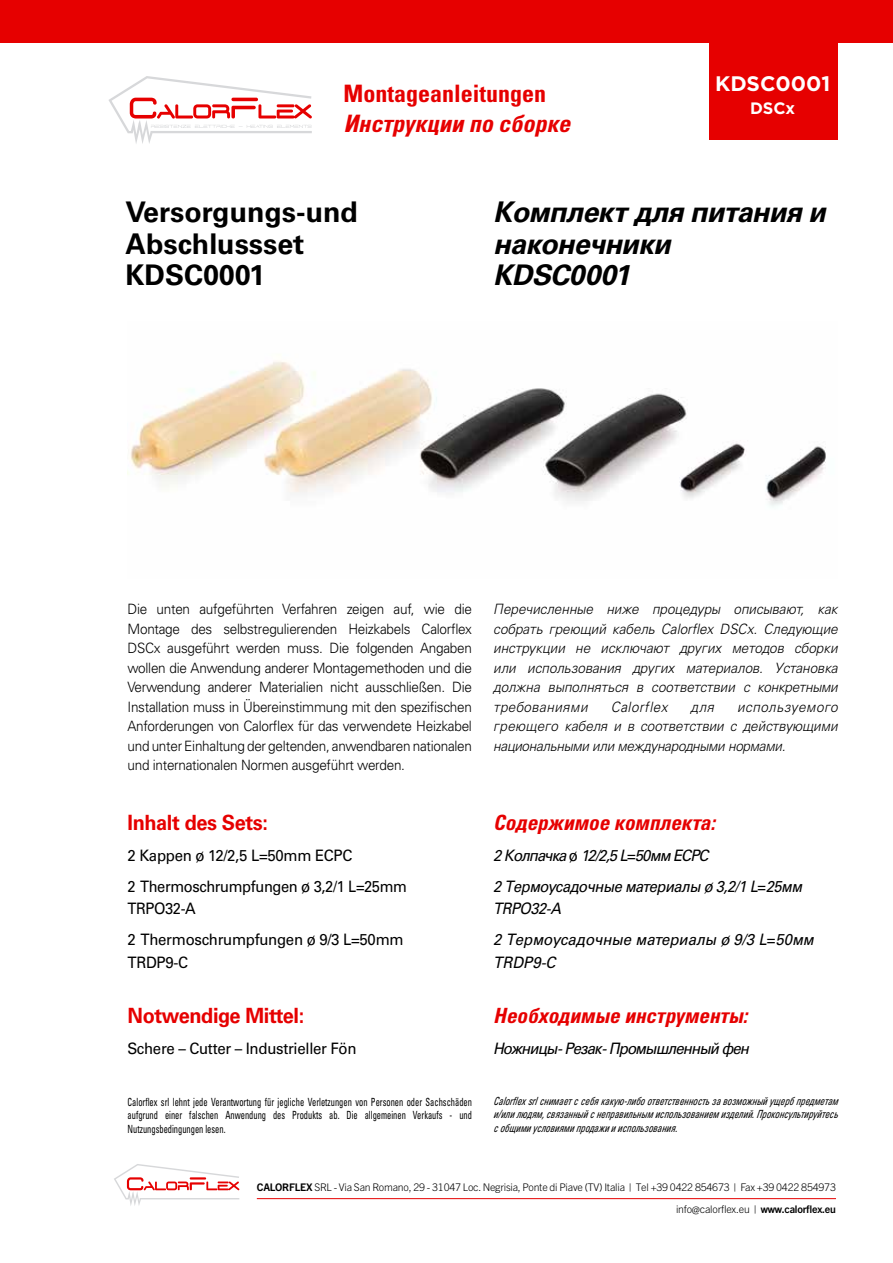
<style>
.page{position:relative;width:893px;height:1263px;background:#fff}
.page>*{position:absolute;margin:0;border:0;box-sizing:border-box;transform-origin:0 0}
.t1{font:italic 700 28.5px/31.5px "Univers LTCYR 65";letter-spacing:-.02em;color:#000}
.t2{font:700 28.5px/31.5px "Univers LTCYR 65";color:#000}
.t3{font:24px "Univers LTCYR 67 Bold Cond";color:#e60000}
.t4{font:24px "Univers LTCYR 67 Bold Cond Obl";color:#e60000}
.t5{font:21px "Univers LTCYR 67 Bold Cond Obl";color:#e60000}
.t6{font:700 21px "Univers LTCYR 65";letter-spacing:-.02em;color:#e60000;scale:.95 1}
.t7{font:700 21px "Gotham Pro";color:#fff}
.t8{font:700 16.5px "Gotham Pro";color:#fff}
.t9{font:15.75px/31px "Univers LTCYR 55 Roman";letter-spacing:-.02em;color:#000;scale:.95 1}
.t10{font:italic 15.75px/31px "Univers LTCYR 55";letter-spacing:-.03em;color:#000;scale:.95 1}
.t11{font:italic 15.75px/31px "Univers LTCYR 55";color:#000;scale:.93 1}
.t12{font:15.75px/31px "Univers LTCYR 55 Roman";letter-spacing:-.02em;color:#000;scale:.93 1}
.t13{font:italic 15.75px "Univers LTCYR 55";letter-spacing:-.06em;color:#000;scale:.95 1}
.t14{font:300 14.25px/19.5px "Univers LTCYR 45";letter-spacing:-.02em;color:#000;text-align:justify;scale:.95 1}
.t15{font:italic 300 14.25px/19.5px "Univers LTCYR 45";letter-spacing:-.02em;color:#000;text-align:justify;scale:.95 1}
.t16{font:italic 300 14.25px "Univers LTCYR 45";letter-spacing:.04em;color:#000;scale:.95 1}
.t17{font:italic 11.25px/13.5px "Univers LTCYR 57 Condensed Obl";color:#000;text-align:justify;scale:.8 1}
.t18{font:condensed 11.25px/13.5px "Univers LTCYR 57";color:#000;text-align:justify;scale:.75 1}
.t19{font:300 10.5px/22.5px "Trade Gothic Next LT Pro";letter-spacing:-.02em;color:#000;text-align:right}
.s1{font-family:"Univers LTCYR 55 Roman";font-style:normal}
.s2{font-weight:700}
</style>
<div class="page">
<div style="left:0;top:0;width:893px;height:43px;background:#e60000"></div>
<svg style="left:108px;top:76px;width:204px;height:68px"></svg>
<img style="left:128px;top:361px;width:698px;height:146px">
<div style="left:709px;top:0;width:129px;height:140px;background:#e60000"></div>
<hr style="left:257px;top:1198px;width:579px;height:1px;background:#e60000">
<svg style="left:114px;top:1164px;width:125px;height:42px"></svg>
<h2 class="t3" style="left:343px;top:79px;width:204px">Montageanleitungen</h2>
<h2 class="t4" style="left:343px;top:109px;width:228px">Инструкции по сборке</h2>
<h3 class="t7" style="left:715px;top:72px;width:117px">KDSC0001</h3>
<p class="t8" style="left:750px;top:98px;width:46px">DSCx</p>
<h1 class="t2" style="left:125px;top:195px;width:234px">Versorgungs-und<br>Abschlussset<br>KDSC0001</h1>
<h1 class="t1" style="left:493px;top:195px;width:334px">Комплект для питания и наконечники<br>KDSC0001</h1>
<p class="t14" style="left:128px;top:599px;width:364px">Die unten aufgeführten Verfahren zeigen auf, wie die Montage des selbstregulierenden Heizkabels Calorflex DSCx ausgeführt werden muss. Die folgenden Angaben wollen die Anwendung anderer Montagemethoden und die Verwendung anderer Materialien nicht ausschließen. Die Installation muss in Übereinstimmung mit den spezifischen Anforderungen von Calorflex für das verwendete Heizkabel und unter Einhaltung der geltenden, anwendbaren nationalen und internationalen Normen ausgeführt werden.</p>
<p class="t15" style="left:493px;top:599px;width:364px">Перечисленные ниже процедуры описывают, как собрать греющий кабель Calorflex DSCx. Следующие инструкции не исключают других методов сборки или использования других материалов. Установка должна выполняться в соответствии с конкретными требованиями</p>
<p class="t16" style="left:611px;top:698px;width:61px">Calorflex</p>
<p class="t15" style="left:691px;top:697px;width:26px">для</p>
<p class="t15" style="left:493px;top:697px;width:364px;text-indent:244px">используемого греющего кабеля и в соответствии с действующими национальными или международными нормами.</p>
<h3 class="t6" style="left:128px;top:808px;width:149px">Inhalt des Sets:</h3>
<p class="t9" style="left:128px;top:839px;width:296px">2 Kappen ø 12/2,5 L=50mm ECPC<br>2 Thermoschrumpfungen ø 3,2/1 L=25mm</p>
<p class="t12" style="left:128px;top:892px;width:298px">TRPO32-A<br>2 Thermoschrumpfungen ø 9/3 L=50mm</p>
<p class="t9" style="left:128px;top:946px;width:65px">TRDP9-C</p>
<h3 class="t6" style="left:128px;top:1001px;width:187px">Notwendige Mittel:</h3>
<p class="t9" style="left:128px;top:1032px;width:243px">Schere – Cutter – Industrieller Fön</p>
<h3 class="t5" style="left:493px;top:809px;width:223px">Содержимое комплекта:</h3>
<p class="t10" style="left:493px;top:839px;width:327px">2 Колпачка <span class="s1">ø</span> 12/2,5 L=50мм ECPC<br>2 Термоусадочные материалы ø 3,2/1 L=25мм</p>
<p class="t11" style="left:493px;top:893px;width:346px">TRPO32-A<br>2 Термоусадочные материалы ø 9/3 L=50мм</p>
<p class="t10" style="left:493px;top:946px;width:67px">TRDP9-C</p>
<h3 class="t5" style="left:493px;top:1003px;width:256px">Необходимые инструменты:</h3>
<p class="t13" style="left:493px;top:1038px;width:271px">Ножницы - Резак - Промышленный фен</p>
<p class="t18" style="left:128px;top:1095px;width:461px">Calorflex srl lehnt jede Verantwortung für jegliche Verletzungen von Personen oder Sachschäden aufgrund einer falschen Anwendung des Produkts ab. Die allgemeinen Verkaufs - und Nutzungsbedingungen lesen.</p>
<p class="t17" style="left:493px;top:1094px;width:435px">Calorflexsrl снимает с себя какую-либо ответственность за возможный ущерб предметам и/или людям,связанный с неправильным использованием изделий.Проконсультируйтесь с общими условиями продажи и использования.</p>
<p class="t19" style="left:257px;top:1175px;width:581px"><span class="s2">CALORFLEX</span> SRL - Via San Romano, 29 - 31047 Loc. Negrisia, Ponte di Piave (TV) Italia | Tel +39 0422 854673 | Fax +39 0422 854973 info@calorflex.eu | <span class="s2">www.calorflex.eu</span></p>
</div>
